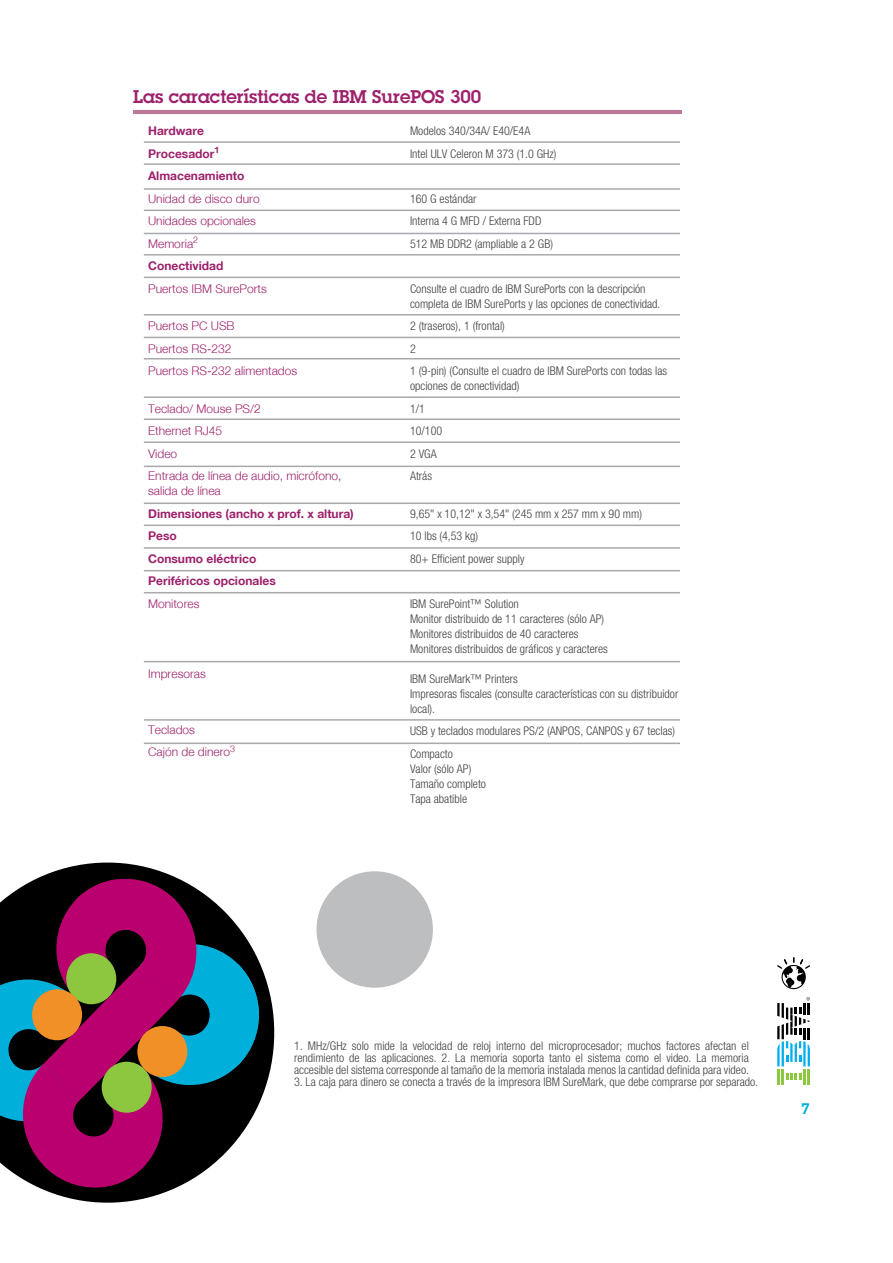
<style>
.page{position:relative;width:893px;height:1263px;background:#fff}
.page>*{position:absolute;margin:0;border:0;box-sizing:border-box;transform-origin:0 0}
.t1{font:600 18px "Lubalin Graph Std";color:#9d216b}
.t2{font:600 15px "Lubalin Graph";color:#00b0da}
.t3{font:300 condensed 12px/22.5px "Helvetica Neue";color:#414042}
.t4{font:300 12px/22.5px "Helvetica Neue";color:#9d216b}
.t5{font:700 12px/22.5px "Helvetica Neue";color:#9d216b}
.s1{font-weight:700}
</style>
<div class="page">
<svg style="left:777px;top:997px;width:33px;height:87px"></svg>
<svg style="left:777px;top:957px;width:33px;height:32px"></svg>
<hr style="left:133px;top:110px;width:548px;height:4px;background:#bb7797">
<hr style="left:144px;top:141px;width:536px;height:2px;background:#a7a9ac">
<hr style="left:144px;top:163px;width:536px;height:2px;background:#a7a9ac">
<hr style="left:144px;top:188px;width:536px;height:2px;background:#a7a9ac">
<hr style="left:144px;top:233px;width:536px;height:1px;background:#a7a9ac">
<hr style="left:144px;top:254px;width:536px;height:2px;background:#a7a9ac">
<hr style="left:144px;top:277px;width:536px;height:1px;background:#a7a9ac">
<hr style="left:144px;top:314px;width:536px;height:1px;background:#a7a9ac">
<hr style="left:144px;top:337px;width:536px;height:1px;background:#a7a9ac">
<hr style="left:144px;top:358px;width:536px;height:1px;background:#a7a9ac">
<hr style="left:144px;top:396px;width:536px;height:2px;background:#a7a9ac">
<hr style="left:144px;top:418px;width:536px;height:2px;background:#a7a9ac">
<hr style="left:144px;top:441px;width:536px;height:2px;background:#a7a9ac">
<hr style="left:144px;top:466px;width:536px;height:1px;background:#a7a9ac">
<hr style="left:144px;top:502px;width:536px;height:2px;background:#a7a9ac">
<hr style="left:144px;top:525px;width:536px;height:1px;background:#a7a9ac">
<hr style="left:144px;top:547px;width:536px;height:2px;background:#a7a9ac">
<hr style="left:144px;top:570px;width:536px;height:1px;background:#a7a9ac">
<hr style="left:144px;top:592px;width:536px;height:1px;background:#a7a9ac">
<hr style="left:144px;top:719px;width:536px;height:2px;background:#a7a9ac">
<hr style="left:144px;top:661px;width:536px;height:1px;background:#a7a9ac">
<hr style="left:144px;top:742px;width:536px;height:2px;background:#a7a9ac">
<hr style="left:144px;top:210px;width:536px;height:1px;background:#a7a9ac">
<div style="left:316px;top:871px;width:117px;height:117px;background:#bcbec0;border-radius:50%"></div>
<svg style="left:53px;top:862px;width:222px;height:341px"></svg>
<svg style="left:0;top:872px;width:266px;height:323px;background:#5c3661"></svg>
<div style="left:66px;top:953px;width:50px;height:51px;background:#8dc63f;border-radius:50%"></div>
<div style="left:102px;top:1062px;width:50px;height:51px;background:#8dc63f;border-radius:50%"></div>
<div style="left:32px;top:989px;width:50px;height:51px;background:#f19027;border-radius:50%"></div>
<div style="left:137px;top:1026px;width:50px;height:51px;background:#f19027;border-radius:50%"></div>
<h1 class="t1" style="left:133px;top:85px;width:350px">Las características de IBM SurePOS 300</h1>
<p class="t5" style="left:148px;top:120px;width:98px">Hardware<br>Procesador<sup>1<br></sup>Almacenamiento</p>
<p class="t4" style="left:148px;top:187px;width:113px">Unidad de disco duro<br>Unidades opcionales<br>Memoria<sup>2<br></sup><span class="s1">Conectividad</span></p>
<p class="t4" style="left:148px;top:277px;width:120px">Puertos IBM SurePorts</p>
<p class="t4" style="left:148px;top:315px;width:151px">Puertos PC USB<br>Puertos RS-232<br>Puertos RS-232 alimentados</p>
<p class="t4" style="left:148px;top:397px;width:195px">Teclado/ Mouse PS/2<br>Ethernet RJ45<br>Video<br>Entrada de línea de audio, micrófono,</p>
<p class="t4" style="left:148px;top:480px;width:74px">salida de línea</p>
<p class="t5" style="left:148px;top:502px;width:207px">Dimensiones (ancho x prof. x altura)<br>Peso<br>Consumo eléctrico<br>Periféricos opcionales</p>
<p class="t4" style="left:148px;top:592px;width:53px">Monitores</p>
<p class="t3" style="left:410px;top:120px;width:148px">Modelos 340/34A/ E40/E4A<br>Intel ULV Celeron M 373 (1.0 GHz)</p>
<p class="t3" style="left:410px;top:187px;width:144px">160 G estándar<br>Interna 4 G MFD / Externa FDD<br>512 MB DDR2 (ampliable a 2 GB)</p>
<p class="t3" style="left:410px;top:281px;width:252px;line-height:15px">Consulte el cuadro de IBM SurePorts con la descripción completa de IBM SurePorts y las opciones de conectividad.</p>
<p class="t3" style="left:410px;top:315px;width:259px">2 (traseros), 1 (frontal)<br>2<br>1 (9-pin) (Consulte el cuadro de IBM SurePorts con todas las</p>
<p class="t3" style="left:410px;top:375px;width:111px">opciones de conectividad)<br>1/1<br>10/100<br>2 VGA<br>Atrás</p>
<p class="t3" style="left:410px;top:502px;width:234px">9,65" x 10,12" x 3,54" (245 mm x 257 mm x 90 mm)<br>10 lbs (4,53 kg)<br>80+ Efficient power supply</p>
<p class="t3" style="left:410px;top:596px;width:199px;line-height:15px">IBM SurePoint™ Solution<br>Monitor distribuido de 11 caracteres (sólo AP)<br>Monitores distribuidos de 40 caracteres Monitores distribuidos de gráficos y caracteres</p>
<p class="t3" style="left:410px;top:671px;width:270px;line-height:15px">IBM SureMark™ Printers<br>Impresoras fiscales (consulte características con su distribuidor local).</p>
<p class="t3" style="left:410px;top:720px;width:267px">USB y teclados modulares PS/2 (ANPOS, CANPOS y 67 teclas)<br>Compacto</p>
<p class="t3" style="left:410px;top:761px;width:77px;line-height:15px">Valor (sólo AP)<br>Tamaño completo<br>Tapa abatible</p>
<p class="t4" style="left:148px;top:663px;width:59px">Impresoras</p>
<p class="t4" style="left:148px;top:718px;width:89px">Teclados<br>Cajón de dinero<sup>3</sup></p>
<p class="t3" style="left:294px;top:1040px;width:456px;line-height:12px;text-align:justify">1. MHz/GHz solo mide la velocidad de reloj interno del microprocesador; muchos factores afectan el rendimiento de las aplicaciones. 2. La memoria soporta tanto el sistema como el video. La memoria accesible del sistema corresponde al tamaño de la memoria instalada menos la cantidad definida para video.</p>
<p class="t3" style="left:294px;top:1070px;width:466px">3. La caja para dinero se conecta a través de la impresora IBM SureMark, que debe comprarse por separado.</p>
<p class="t2" style="left:801px;top:1099px;width:10px">7</p>
</div>
